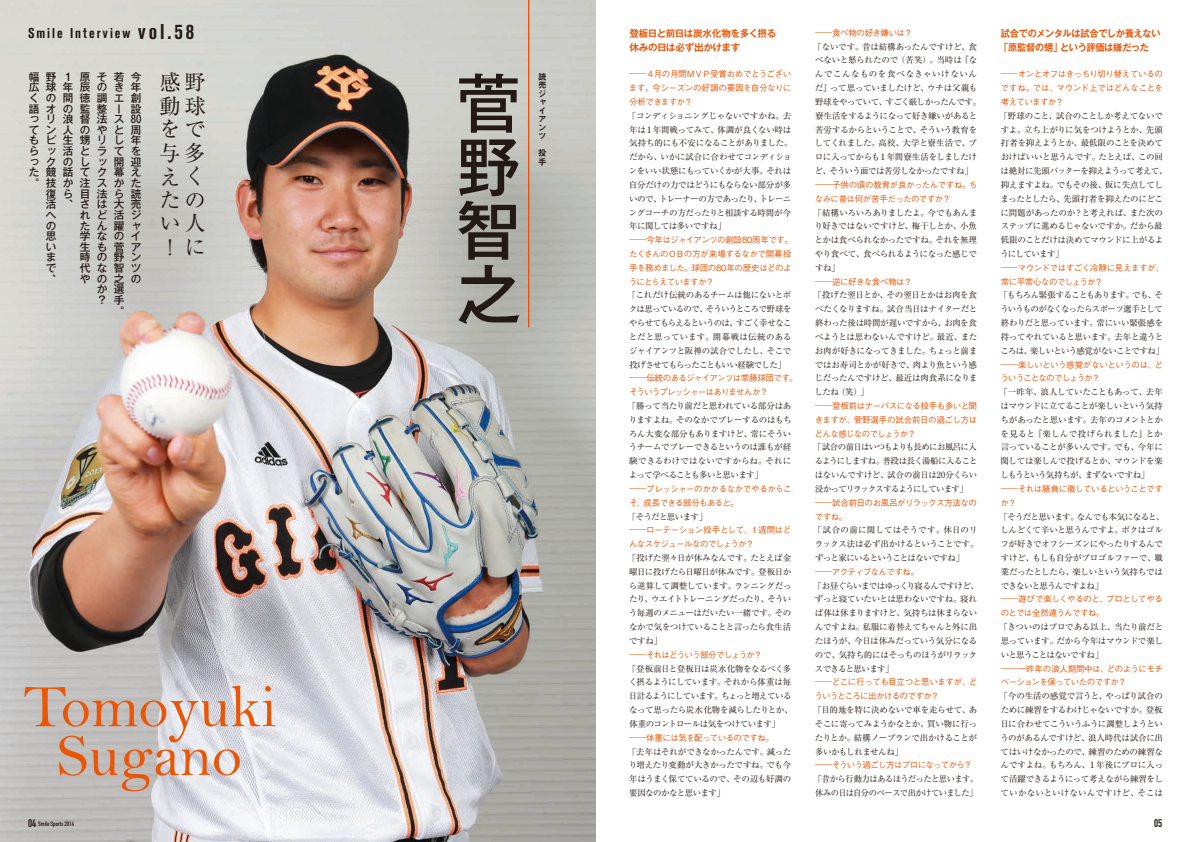
<style>
.page{position:relative;width:1191px;height:842px;background:#fff}
.page>*{position:absolute;margin:0;border:0;box-sizing:border-box;transform-origin:0 0}
.t1{font:500 63.8px/63.8px "Gothic MB101 Pr 5";color:#231916;text-align:justify}
.t2{font:61.1px/48.9px "Bell";color:#ea5506;text-align:center}
.t3{font:21.3px/23.5px "Ryumin Pr 5";color:#231916}
.t4{font:700 condensed 14.2px "Akzidenz Grotesk BE";letter-spacing:.14em;color:#231916}
.t5{font:11px "DIN Engschrift";color:#231916}
.t6{font:500 10.6px/10.6px "Gothic MB101 Pr 5";color:#231916}
.t7{font:700 9.6px/13.8px "Gothic MB101 Pr 5 De";letter-spacing:-.035em;color:#ea5506;scale:.96 1}
.t8{font:700 9.6px/13.8px "Gothic MB101 Pr 5 De";letter-spacing:-.035em;color:#ea5506}
.t9{font:8.5px/13.8px "Ryumin Pr 5";letter-spacing:-.045em;color:#231916;text-align:justify}
.t10{font:500 8.5px/13.8px "Gothic BBB Pr 5";letter-spacing:-.065em;color:#ea5506;scale:2 1}
.t11{font:500 8.5px/13.8px "Gothic BBB Pr 5";letter-spacing:-.085em;color:#ea5506;scale:2 1}
.t12{font:500 8.5px "Gothic BBB Pr 5";letter-spacing:-.095em;color:#ea5506;scale:2 1}
.t13{font:8.5px "Ryumin Pr 5";letter-spacing:-.08em;color:#231916}
.t14{font:8.5px/8.5px "Midashi Go Pro MB31";color:#231916}
.t15{font:6.4px "DIN Engschrift";color:#231916}
.s1{font-size:21.3px}
.s2{font-size:11px}
</style>
<div class="page">
<img style="left:0;top:0;width:596px;height:842px">
<hr style="left:528px;top:0;width:1px;height:327px;background:#ea5506">
<h3 class="t4" style="left:28px;top:25px;width:168px">Smile Interview <span class="s1">vol.58</span></h3>
<p class="t6" style="left:131px;top:71px;width:12px">今年創設<br>80周年を迎えた読売ジャイアンツの</p>
<p class="t8" style="left:629px;top:25px;width:149px">登板日と前日は炭水化物を多く摂る休みの日は必ず出かけます</p>
<p class="t10" style="left:629px;top:66px;width:83px;text-align:justify">―４月の月間ＭＶＰ受賞おめでとうございます。今シーズンの好調の要因を自分なりに分析できますか？</p>
<p class="t9" style="left:628px;top:108px;width:166px;text-align:left">「コンディショニングじゃないですかね。去年は１年間戦ってみて、体調が良くない時は気持ち的にも不安になることがありました。だから、いかに試合に合わせてコンディションをいい状態にもっていくかが大事。それは自分だけの力ではどうにもならない部分が多いので、トレーナーの方であったり、トレーニングコーチの方だったりと相談する時間が今年に関しては多いですね」</p>
<p class="t10" style="left:629px;top:232px;width:84px">―今年はジャイアンツの創設80周年です。たくさんのＯＢの方が来場するなかで開幕投手を務めました。球団の80年の歴史はどのようにとらえていますか？</p>
<p class="t9" style="left:628px;top:288px;width:165px">「これだけ伝統のあるチームは他にないとボクは思っているので、そういうところで野球をやらせてもらえるというのは、すごく幸せなことだと思っています。開幕戦は伝統のあるジャイアンツと阪神の試合でしたし、そこで投げさせてもらったこともいい経験でした」</p>
<p class="t11" style="left:629px;top:370px;width:86px">―伝統のあるジャイアンツは常勝球団です。そういうプレッシャーはありませんか？</p>
<p class="t9" style="left:628px;top:398px;width:165px">「勝って当たり前だと思われている部分はありますよね。そのなかでプレーするのはもちろん大変な部分もありますけど、常にそういうチームでプレーできるというのは誰もが経験できるわけではないですからね。それによって学べることも多いと思います」</p>
<p class="t10" style="left:629px;top:481px;width:83px">―プレッシャーのかかるなかでやるからこそ、成長できる部分もあると。</p>
<p class="t13" style="left:628px;top:510px;width:81px">「そうだと思います」</p>
<p class="t10" style="left:629px;top:522px;width:83px">―ローテーション投手として、１週間はどんなスケジュールなのでしょうか？</p>
<p class="t9" style="left:628px;top:550px;width:165px">「投げた翌々日が休みなんです。たとえば金曜日に投げたら日曜日が休みです。登板日から逆算して調整しています。ランニングだったり、ウエイトトレーニングだったり、そういう毎週のメニューはだいたい一緒です。そのなかで気をつけていることと言ったら食生活ですね」</p>
<p class="t12" style="left:629px;top:648px;width:68px">―それはどういう部分でしょうか？</p>
<p class="t9" style="left:628px;top:661px;width:167px;text-align:left">「登板前日と登板日は炭水化物をなるべく多く摂るようにしています。それから体重は毎日計るようにしています。ちょっと増えているなって思ったら炭水化物を減らしたりとか、体重のコントロールは気をつけています」</p>
<p class="t10" style="left:629px;top:730px;width:74px">―体重には気を配っているのですね。</p>
<p class="t9" style="left:628px;top:744px;width:165px">「去年はそれができなかったんです。減ったり増えたり変動が大きかったですね。でも今年はうまく保てているので、その辺も好調の要因なのかなと思います」</p>
<p class="t7" style="left:999px;top:25px;width:169px">試合でのメンタルは試合でしか養えない「原監督の甥」という評価は嫌だった</p>
<p class="t10" style="left:1000px;top:66px;width:83px;text-align:justify">―オンとオフはきっちり切り替えているのですね。では、マウンド上ではどんなことを考えていますか？</p>
<p class="t9" style="left:999px;top:108px;width:170px;text-align:left">「野球のこと、試合のことしか考えてないですよ。立ち上がりに気をつけようとか、先頭打者を抑えようとか、最低限のことを決めておけばいいと思うんです。たとえば、この回は絶対に先頭バッターを抑えようって考えて、抑えますよね。でもその後、仮に失点してしまったとしたら、先頭打者を抑えたのにどこに問題があったのか？と考えれば、また次のステップに進めるじゃないですか。だから最低限のことだけは決めてマウンドに上がるようにしています」</p>
<p class="t10" style="left:1000px;top:260px;width:83px">―マウンドではすごく冷静に見えますが、常に平常心なのでしょうか？</p>
<p class="t9" style="left:999px;top:288px;width:166px">「もちろん緊張することもあります。でも、そういうものがなくなったらスポーツ選手として終わりだと思っています。常にいい緊張感を持ってやれていると思います。去年と違うところは、楽しいという感覚がないことですね」</p>
<p class="t10" style="left:1000px;top:357px;width:83px">―楽しいという感覚がないというのは、どういうことなのでしょうか？</p>
<p class="t9" style="left:999px;top:384px;width:165px">「一昨年、浪人していたこともあって、去年はマウンドに立てることが楽しいという気持ちがあったと思います。去年のコメントとかを見ると『楽しんで投げられました』とか言っていることが多いんです。でも、今年に関しては楽しんで投げるとか、マウンドを楽しもうという気持ちが、まずないですね」</p>
<p class="t10" style="left:1000px;top:481px;width:83px">―それは勝負に徹しているということですか？</p>
<p class="t9" style="left:999px;top:509px;width:167px;text-align:left">「そうだと思います。なんでも本気になると、しんどくて辛いと思うんですよ。ボクはゴルフが好きでオフシーズンにやったりするんですけど、もしも自分がプロゴルファーで、職業だったとしたら、楽しいという気持ちではできないと思うんですよね」</p>
<p class="t10" style="left:1000px;top:592px;width:83px">―遊びで楽しくやるのと、プロとしてやるのとでは全然違うんですね。</p>
<p class="t9" style="left:999px;top:619px;width:165px">「きついのはプロである以上、当たり前だと思っています。だから今年はマウンドで楽しいと思うことはないですね」</p>
<p class="t10" style="left:1000px;top:661px;width:83px">―一昨年の浪人期間中は、どのようにモチベーションを保っていたのですか？</p>
<p class="t9" style="left:999px;top:688px;width:165px">「今の生活の感覚で言うと、やっぱり試合のために練習をするわけじゃないですか。登板日に合わせてこういうふうに調整しようというのがあるんですけど、浪人時代は試合に出てはいけなかったので、練習のための練習なんですよね。もちろん、１年後にプロに入って活躍できるようにって考えながら練習をしていかないといけないんですけど、そこは</p>
<p class="t10" style="left:815px;top:25px;width:50px">―食べ物の好き嫌いは？</p>
<p class="t9" style="left:813px;top:39px;width:169px;text-align:left">「ないです。昔は結構あったんですけど、食べないと怒られたので（苦笑）。当時は『なんでこんなものを食べなきゃいけないんだ』って思っていましたけど、ウチは父親も野球をやっていて、すごく厳しかったんです。寮生活をするようになって好き嫌いがあると苦労するからということで、そういう教育をしてくれました。高校、大学と寮生活で、プロに入ってからも１年間寮生活をしましたけど、そういう面では苦労しなかったですね」</p>
<p class="t10" style="left:815px;top:177px;width:83px">―子供の頃の教育が良かったんですね。ちなみに昔は何が苦手だったのですか？</p>
<p class="t9" style="left:813px;top:205px;width:165px">「結構いろいろありましたよ。今でもあんまり好きではないですけど、梅干しとか、小魚とかは食べられなかったですね。それを無理やり食べて、食べられるようになった感じですね」</p>
<p class="t10" style="left:815px;top:274px;width:50px">―逆に好きな食べ物は？</p>
<p class="t9" style="left:813px;top:288px;width:165px">「投げた翌日とか、その翌日とかはお肉を食べたくなりますね。試合当日はナイターだと終わった後は時間が遅いですから、お肉を食べようとは思わないんですけど。最近、またお肉が好きになってきました。ちょっと前まではお寿司とかが好きで、肉より魚という感じだったんですけど、最近は肉食系になりましたね（笑）」</p>
<p class="t10" style="left:814px;top:398px;width:83px;text-align:justify">―登板前はナーバスになる投手も多いと聞きますが、菅野選手の試合前日の過ごし方はどんな感じなのでしょうか？</p>
<p class="t9" style="left:813px;top:440px;width:165px">「試合の前日はいつもよりも長めにお風呂に入るようにしますね。普段は長く湯船に入ることはないんですけど、試合の前日は20分くらい浸かってリラックスするようにしています」</p>
<p class="t10" style="left:815px;top:495px;width:83px">―試合前日のお風呂がリラックス方法なのですね。</p>
<p class="t9" style="left:813px;top:523px;width:166px">「試合の前に関してはそうです。休日のリラックス法は必ず出かけるということです。ずっと家にいるということはないですね」</p>
<p class="t10" style="left:815px;top:564px;width:54px">―アクティブなんですね。</p>
<p class="t9" style="left:813px;top:578px;width:167px;text-align:left">「お昼ぐらいまではゆっくり寝るんですけど、ずっと寝ていたいとは思わないですね。寝れば体は休まりますけど、気持ちは休まらないんですよね。私服に着替えてちゃんと外に出たほうが、今日は休みだっていう気分になるので、気持ち的にはそっちのほうがリラックスできると思います」</p>
<p class="t10" style="left:814px;top:674px;width:83px">―どこに行っても目立つと思いますが、どういうところに出かけるのですか？</p>
<p class="t9" style="left:813px;top:702px;width:165px">「目的地を特に決めないで車を走らせて、あそこに寄ってみようかなとか、買い物に行ったりとか。結構ノープランで出かけることが多いかもしれませんね」</p>
<p class="t11" style="left:815px;top:757px;width:80px">―そういう過ごし方はプロになってから？</p>
<p class="t9" style="left:813px;top:771px;width:166px">「昔から行動力はあるほうだったと思います。休みの日は自分のペースで出かけていました」</p>
<p class="t6" style="left:29px;top:71px;width:12px">幅広く語ってもらった。</p>
<p class="t6" style="left:46px;top:71px;width:12px">野球のオリンピック競技復活への思いまで、</p>
<p class="t6" style="left:63px;top:71px;width:12px">１年間の浪人生活の話から、</p>
<p class="t6" style="left:80px;top:71px;width:12px">原辰徳監督の甥として注目された学生時代や</p>
<p class="t6" style="left:97px;top:71px;width:12px">その調整法やリラックス法はどんなものなのか？</p>
<p class="t6" style="left:114px;top:71px;width:12px">若きエースとして開幕から大活躍の菅野智之選手。</p>
<h3 class="t3" style="left:160px;top:69px;width:48px">感野動球をで与多えくたのい人！</h3>
<h1 class="t1" style="left:456px;top:66px;width:64px">菅野智之</h1>
<p class="t14" style="left:538px;top:71px;width:10px">読売ジャイアンツ</p>
<p class="t14" style="left:538px;top:148px;width:10px">投手</p>
<h3 class="t3" style="left:184px;top:233px;width:20px">に</h3>
<h2 class="t2" style="left:23px;top:682px;width:255px">Tomoyuki<br>Sugano</h2>
<p class="t15" style="left:28px;top:820px;width:47px"><span class="s2">04</span> Smile Sports 2014</p>
<p class="t5" style="left:1154px;top:817px;width:10px">05</p>
</div>
